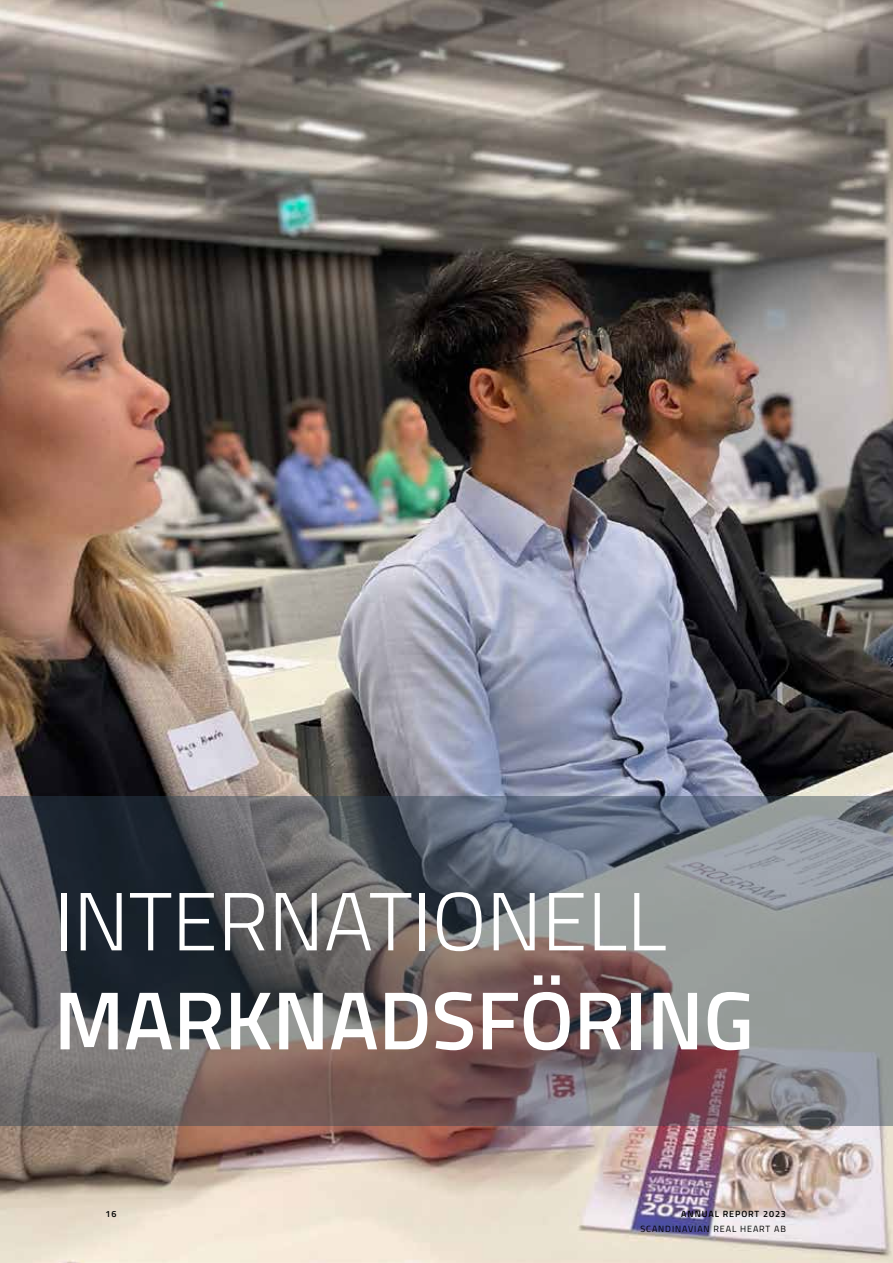
<style>
.page{position:relative;width:893px;height:1263px;background:#fff}
.page>*{position:absolute;margin:0;border:0;box-sizing:border-box;transform-origin:0 0}
.t1{font:300 82.5px "Titillium Web";color:#fff}
.t2{font:600 82.5px "Titillium Web";color:#fff}
.t3{font:9px "Titillium Web";letter-spacing:.1em;color:#000}
.t4{font:600 9px "Titillium Web";letter-spacing:.1em;color:#000}
</style>
<div class="page">
<img style="left:0;top:0;width:893px;height:1263px">
<img style="left:887px;top:0;width:6px;height:90px">
<svg style="left:0;top:796px;width:893px;height:330px;background:#6d6a6d"></svg>
<h1 class="t1" style="left:54px;top:862px;width:614px">INTERNATIONELL</h1>
<h1 class="t2" style="left:54px;top:958px;width:702px">MARKNADSFÖRING</h1>
<p class="t4" style="left:106px;top:1207px;width:12px">16</p>
<p class="t4" style="left:681px;top:1207px;width:106px">ANNUAL REPORT 2023</p>
<p class="t3" style="left:640px;top:1222px;width:147px">SCANDINAVIAN REAL HEART AB</p>
</div>
